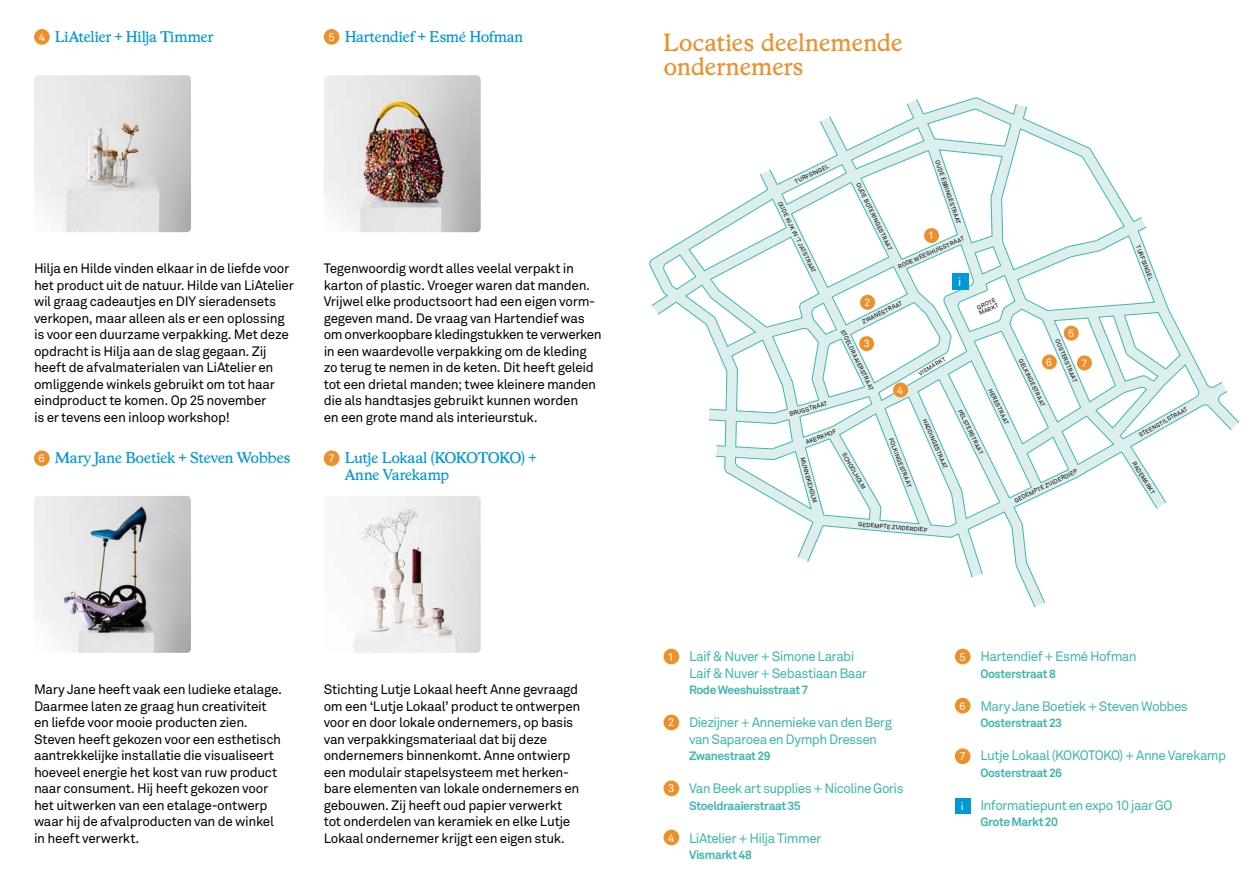
<style>
.page{position:relative;width:1259px;height:893px;background:#fff}
.page>*{position:absolute;margin:0;border:0;box-sizing:border-box;transform-origin:0 0}
.t1{font:24px/24.8px "Stratford Serial";letter-spacing:-.015em;color:#ee8f29}
.t2{font:15px/16.5px "Stratford Serial";letter-spacing:-.02em;color:#0098d8}
.t3{font:13.5px/16.5px "Akkurat Pro";letter-spacing:-.02em;color:#000}
.t4{font:13.5px/16.5px "Akkurat Pro";letter-spacing:-.045em;color:#3db7b0}
.t5{font:700 12px "Akkurat Pro";letter-spacing:-.035em;color:#3db7b0}
.t6{font:11.55px "Akkurat Pro";color:#fff}
.t7{font:11.1px "Akkurat Pro";color:#fff}
.t8{font:10.5px "Akkurat Pro";color:#fff}
.t9{font:6px/6px "Akkurat Pro";color:#000}
</style>
<div class="page">
<img style="left:34px;top:75px;width:157px;height:157px">
<img style="left:34px;top:496px;width:157px;height:157px">
<img style="left:354px;top:496px;width:127px;height:157px">
<img style="left:324px;top:75px;width:157px;height:157px">
<div style="left:34px;top:29px;width:16px;height:16px;background:#ee8f29;border-radius:50%"></div>
<div style="left:34px;top:450px;width:16px;height:16px;background:#ee8f29;border-radius:50%"></div>
<div style="left:324px;top:29px;width:15px;height:16px;background:#ee8f29;border-radius:50%"></div>
<div style="left:324px;top:450px;width:15px;height:16px;background:#ee8f29;border-radius:50%"></div>
<div style="left:955px;top:649px;width:15px;height:15px;background:#ee8f29;border-radius:50%"></div>
<div style="left:955px;top:698px;width:15px;height:15px;background:#ee8f29;border-radius:50%"></div>
<div style="left:955px;top:748px;width:15px;height:16px;background:#ee8f29;border-radius:50%"></div>
<div style="left:663px;top:649px;width:16px;height:15px;background:#ee8f29;border-radius:50%"></div>
<div style="left:663px;top:715px;width:16px;height:15px;background:#ee8f29;border-radius:50%"></div>
<div style="left:663px;top:780px;width:16px;height:16px;background:#ee8f29;border-radius:50%"></div>
<div style="left:663px;top:830px;width:16px;height:15px;background:#ee8f29;border-radius:50%"></div>
<div style="left:955px;top:798px;width:15px;height:15px;background:#0098d8"></div>
<svg style="left:649px;top:97px;width:590px;height:511px"></svg>
<svg style="left:787px;top:407px;width:17px;height:40px"></svg>
<div style="left:924px;top:228px;width:15px;height:15px;background:#ee8f29;border-radius:50%"></div>
<div style="left:860px;top:295px;width:15px;height:15px;background:#ee8f29;border-radius:50%"></div>
<div style="left:859px;top:336px;width:15px;height:15px;background:#ee8f29;border-radius:50%"></div>
<div style="left:893px;top:382px;width:15px;height:15px;background:#ee8f29;border-radius:50%"></div>
<div style="left:1063px;top:326px;width:15px;height:15px;background:#ee8f29;border-radius:50%"></div>
<div style="left:1042px;top:354px;width:15px;height:15px;background:#ee8f29;border-radius:50%"></div>
<div style="left:1077px;top:355px;width:15px;height:15px;background:#ee8f29;border-radius:50%"></div>
<div style="left:952px;top:273px;width:16px;height:16px;background:#0098d8"></div>
<p class="t2" style="left:55px;top:29px;width:159px">LiAtelier + Hilja Timmer</p>
<p class="t7" style="left:39px;top:31px;width:8px">4</p>
<p class="t2" style="left:345px;top:29px;width:180px">Hartendief + Esmé Hofman</p>
<p class="t7" style="left:328px;top:31px;width:8px">5</p>
<p class="t3" style="left:34px;top:261px;width:261px">Hilja en Hilde vinden elkaar in de liefde voor het product uit de natuur. Hilde van LiAtelier wil graag cadeautjes en DIY sieradensets verkopen, maar alleen als er een oplossing is voor een duurzame verpakking. Met deze opdracht is Hilja aan de slag gegaan. Zij heeft de afvalmaterialen van LiAtelier en omliggende winkels gebruikt om tot haar eindproduct te komen. Op 25 november<br>is er tevens een inloop workshop!</p>
<p class="t3" style="left:324px;top:261px;width:280px">Tegenwoordig wordt alles veelal verpakt in karton of plastic. Vroeger waren dat manden.<br>Vrijwel elke productsoort had een eigen vorm&shy;gegeven mand. De vraag van Hartendief was om onverkoopbare kledingstukken te verwerken in een waardevolle verpakking om de kleding zo terug te nemen in de keten. Dit heeft geleid tot een drietal manden; twee kleinere manden die als handtasjes gebruikt kunnen worden<br>en een grote mand als interieurstuk.</p>
<p class="t7" style="left:38px;top:452px;width:8px">6</p>
<p class="t2" style="left:55px;top:450px;width:236px">Mary Jane Boetiek + Steven Wobbes</p>
<p class="t2" style="left:345px;top:450px;width:193px">Lutje Lokaal (KOKOTOKO) +<br>Anne Varekamp</p>
<p class="t7" style="left:328px;top:452px;width:8px">7</p>
<p class="t3" style="left:34px;top:681px;width:250px">Mary Jane heeft vaak een ludieke etalage.<br>Daarmee laten ze graag hun creativiteit en liefde voor mooie producten zien.<br>Steven heeft gekozen voor een esthetisch aantrekkelijke installatie die visualiseert hoeveel energie het kost van ruw product naar consument. Hij heeft gekozen voor het uitwerken van een etalage-ontwerp waar hij de afvalproducten van de winkel in heeft verwerkt.</p>
<p class="t3" style="left:324px;top:681px;width:258px">Stichting Lutje Lokaal heeft Anne gevraagd om een ‘Lutje Lokaal’ product te ontwerpen voor en door lokale ondernemers, op basis van verpakkingsmateriaal dat bij deze ondernemers binnenkomt. Anne ontwierp een modulair stapelsysteem met herken&shy;bare elementen van lokale ondernemers en gebouwen. Zij heeft oud papier verwerkt tot onderdelen van keramiek en elke Lutje Lokaal ondernemer krijgt een eigen stuk.</p>
<h1 class="t1" style="left:663px;top:30px;width:241px">Locaties deelnemende ondernemers</h1>
<p class="t9" style="left:794px;top:179px;width:38px;rotate:-25deg">TURFSINGEL</p>
<p class="t9" style="left:782px;top:201px;width:80px;rotate:64deg">OUDE KIJK IN ‘T JATSTRAAT</p>
<p class="t9" style="left:940px;top:160px;width:68px;rotate:71deg">OUDE EBBINGESTRAAT</p>
<p class="t9" style="left:860px;top:182px;width:76px;rotate:64deg">OUDE BOTERINGESTRAAT</p>
<p class="t8" style="left:928px;top:230px;width:7px">1</p>
<p class="t9" style="left:897px;top:264px;width:73px;rotate:-24deg">RODE WEESHUISSTRAAT</p>
<p class="t6" style="left:958px;top:275px;width:5px">i</p>
<p class="t9" style="left:975px;top:305px;width:22px;rotate:-24deg">GROTE<br>MARKT</p>
<p class="t8" style="left:864px;top:296px;width:7px">2</p>
<p class="t8" style="left:863px;top:338px;width:7px">3</p>
<p class="t9" style="left:861px;top:320px;width:45px;rotate:-27deg">ZWANESTRAAT</p>
<p class="t9" style="left:845px;top:328px;width:69px;rotate:64deg">STOELDRAAIERSTRAAT</p>
<p class="t8" style="left:1068px;top:327px;width:7px">5</p>
<p class="t9" style="left:1059px;top:338px;width:48px;rotate:66deg">OOSTERSTRAAT</p>
<p class="t9" style="left:917px;top:371px;width:32px;rotate:-30deg">VISMARKT</p>
<p class="t9" style="left:1023px;top:358px;width:54px;rotate:64deg">GELKINGESTRAAT</p>
<p class="t8" style="left:1046px;top:356px;width:7px">6</p>
<p class="t8" style="left:1081px;top:357px;width:7px">7</p>
<p class="t8" style="left:897px;top:384px;width:7px">4</p>
<p class="t9" style="left:992px;top:388px;width:40px;rotate:64deg">HERESTRAAT</p>
<p class="t9" style="left:788px;top:411px;width:41px;rotate:-16deg">BRUGSTRAAT</p>
<p class="t9" style="left:927px;top:418px;width:55px;rotate:66deg">HADDINGESTRAAT</p>
<p class="t9" style="left:962px;top:408px;width:50px;rotate:64deg">PELSTERSTRAAT</p>
<p class="t9" style="left:805px;top:440px;width:34px;rotate:-21deg">AKERKHOF</p>
<p class="t9" style="left:893px;top:437px;width:54px;rotate:69deg">FOLKINGESTRAAT</p>
<p class="t9" style="left:805px;top:456px;width:49px;rotate:74deg">MUNNEKEHOLM</p>
<p class="t9" style="left:846px;top:452px;width:43px;rotate:60deg">SCHOOLHOLM</p>
<p class="t9" style="left:1013px;top:498px;width:71px;rotate:-25deg">GEDEMPTE ZUIDERDIEP</p>
<p class="t9" style="left:858px;top:522px;width:71px;rotate:4deg">GEDEMPTE ZUIDERDIEP</p>
<p class="t9" style="left:1140px;top:245px;width:38px;rotate:69deg">TURFSINGEL</p>
<p class="t9" style="left:1138px;top:433px;width:56px;rotate:-30deg">STEENSTILSTRAAT</p>
<p class="t9" style="left:1136px;top:460px;width:39px;rotate:59deg">RADEMARKT</p>
<p class="t7" style="left:668px;top:650px;width:8px">1</p>
<p class="t7" style="left:668px;top:716px;width:8px">2</p>
<p class="t7" style="left:668px;top:782px;width:8px">3</p>
<p class="t7" style="left:668px;top:831px;width:8px">4</p>
<p class="t4" style="left:689px;top:648px;width:180px">Laif &amp; Nuver + Simone Larabi<br>Laif &amp; Nuver + Sebastiaan Baar</p>
<p class="t5" style="left:689px;top:682px;width:121px">Rode Weeshuisstraat 7</p>
<p class="t4" style="left:689px;top:714px;width:204px">Diezijner + Annemieke van den Berg van Saparoea en Dymph Dressen</p>
<p class="t5" style="left:689px;top:748px;width:83px">Zwanestraat 29</p>
<p class="t4" style="left:689px;top:780px;width:216px">Van Beek art supplies + Nicoline Goris</p>
<p class="t5" style="left:689px;top:798px;width:113px">Stoeldraaierstraat 35</p>
<p class="t4" style="left:689px;top:830px;width:134px">LiAtelier + Hilja Timmer</p>
<p class="t5" style="left:689px;top:847px;width:64px">Vismarkt 48</p>
<p class="t7" style="left:959px;top:650px;width:8px">5</p>
<p class="t7" style="left:959px;top:699px;width:8px">6</p>
<p class="t7" style="left:959px;top:750px;width:8px">7</p>
<p class="t7" style="left:960px;top:799px;width:5px">i</p>
<p class="t4" style="left:980px;top:648px;width:158px">Hartendief + Esmé Hofman</p>
<p class="t5" style="left:980px;top:666px;width:77px">Oosterstraat 8</p>
<p class="t4" style="left:980px;top:698px;width:209px">Mary Jane Boetiek + Steven Wobbes</p>
<p class="t5" style="left:980px;top:715px;width:83px">Oosterstraat 23</p>
<p class="t4" style="left:980px;top:747px;width:247px">Lutje Lokaal (KOKOTOKO) + Anne Varekamp</p>
<p class="t5" style="left:980px;top:765px;width:83px">Oosterstraat 26</p>
<p class="t4" style="left:980px;top:797px;width:194px">Informatiepunt en expo 10 jaar GO</p>
<p class="t5" style="left:980px;top:814px;width:79px">Grote Markt 20</p>
</div>
